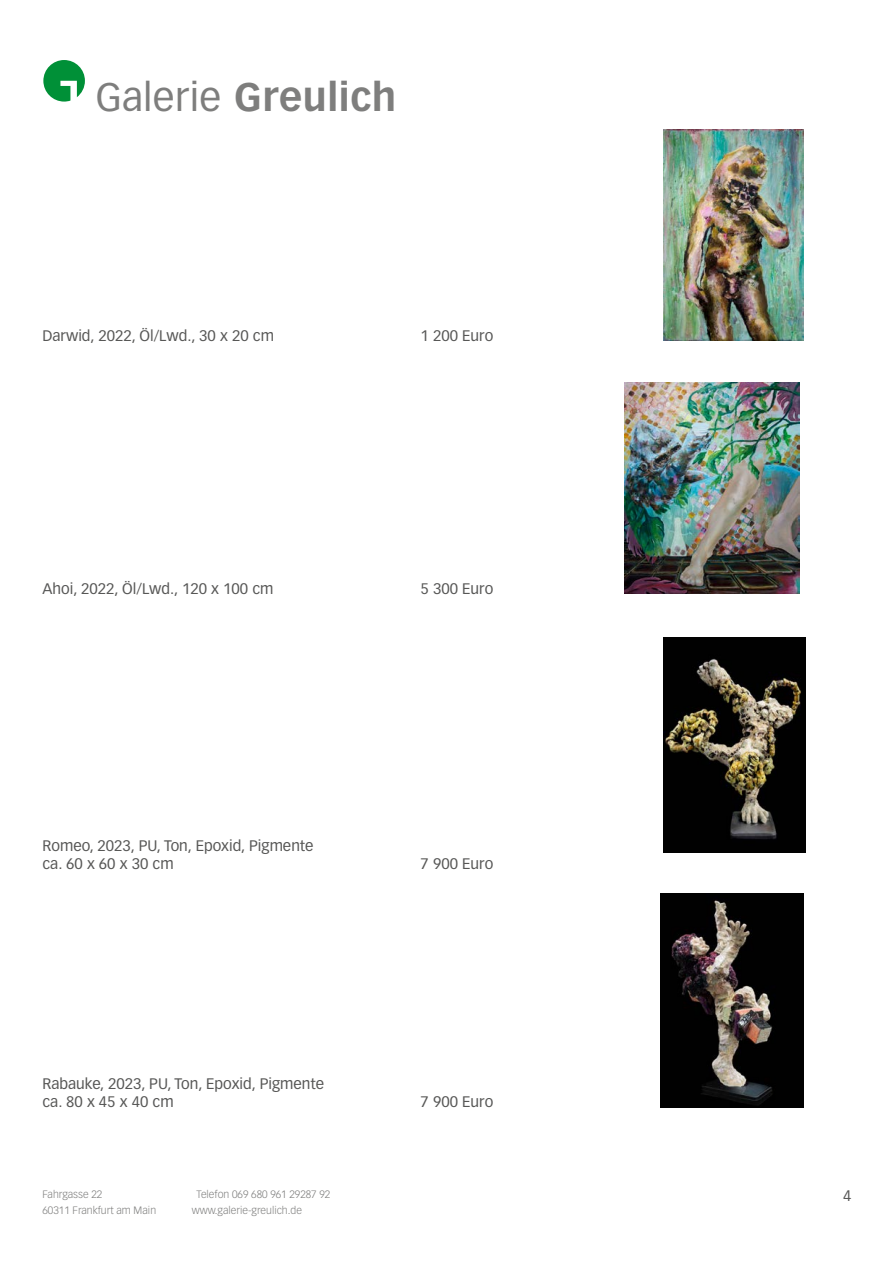
<style>
.page{position:relative;width:893px;height:1263px;background:#fff}
.page>*{position:absolute;margin:0;border:0;box-sizing:border-box;transform-origin:0 0}
.t1{font:700 39px "Vectora LH";letter-spacing:.015em;color:#7e7e7d}
.t2{font:15px/18px "Vectora LH";color:#575756}
.t3{font:300 10.5px "Vectora LH";color:#7e7e7d}
.s1{font-weight:400}
</style>
<div class="page">
<svg style="left:43px;top:60px;width:42px;height:42px"></svg>
<img style="left:663px;top:130px;width:141px;height:210px">
<img style="left:624px;top:383px;width:175px;height:211px">
<img style="left:663px;top:638px;width:143px;height:214px">
<img style="left:661px;top:893px;width:143px;height:214px">
<h1 class="t1" style="left:96px;top:73px;width:302px"><span class="s1">Galerie</span> Greulich</h1>
<p class="t2" style="left:43px;top:327px;width:233px">Darwid, 2022, Öl/Lwd., 30 x 20 cm</p>
<p class="t2" style="left:421px;top:327px;width:74px">1 200 Euro</p>
<p class="t2" style="left:43px;top:580px;width:232px">Ahoi, 2022, Öl/Lwd., 120 x 100 cm</p>
<p class="t2" style="left:421px;top:580px;width:74px">5 300 Euro</p>
<p class="t2" style="left:43px;top:837px;width:273px">Romeo, 2023, PU, Ton, Epoxid, Pigmente ca. 60 x 60 x 30 cm</p>
<p class="t2" style="left:43px;top:1074px;width:283px">Rabauke, 2023, PU, Ton, Epoxid, Pigmente ca. 80 x 45 x 40 cm</p>
<p class="t3" style="left:43px;top:1188px;width:61px">Fahrgasse 22</p>
<p class="t3" style="left:197px;top:1188px;width:135px">Telefon 069 680 961 29287 92</p>
<p class="t3" style="left:43px;top:1204px;width:115px">60311 Frankfurt am Main</p>
<p class="t3" style="left:192px;top:1204px;width:112px">www.galerie-greulich.de</p>
<p class="t2" style="left:421px;top:855px;width:74px">7 900 Euro</p>
<p class="t2" style="left:421px;top:1092px;width:74px">7 900 Euro</p>
<p class="t2" style="left:843px;top:1187px;width:10px">4</p>
</div>
